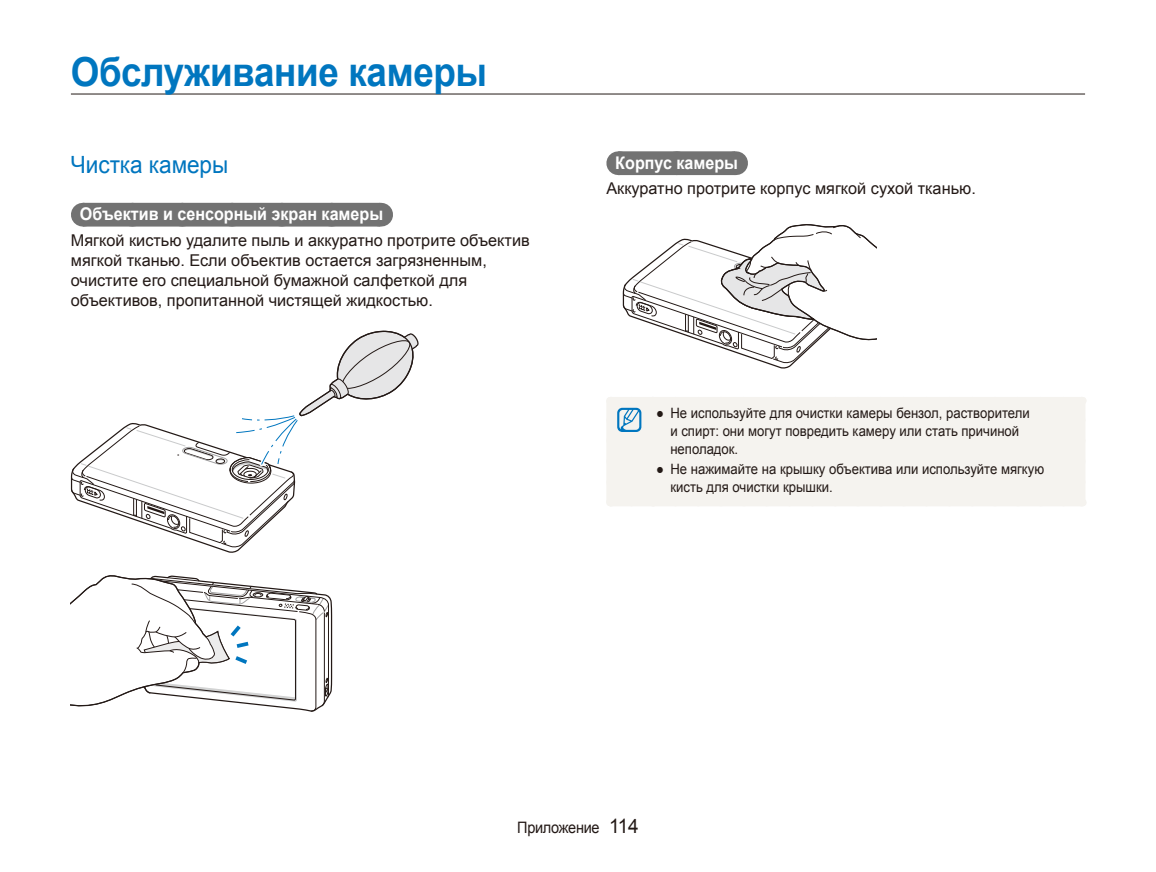
<style>
.page{position:relative;width:1156px;height:872px;background:#fff}
.page>*{position:absolute;margin:0;border:0;box-sizing:border-box;transform-origin:0 0}
.t1{font:700 40px "Arial";letter-spacing:-.01em;color:#0076bf;scale:.92 1}
.t2{font:23.75px "Arial";letter-spacing:-.005em;color:#0076bf;scale:.95 1}
.t3{font:700 17.5px "Arial";color:#fff;scale:.92 1}
.t4{font:16.25px/20px "Arial";color:#231916}
.t5{font:15.75px "Arial";letter-spacing:-.02em;color:#231916;scale:.92 1}
.t6{font:14.25px/18px "Arial";color:#231916;scale:.92 1}
.s1{font-size:20px}
</style>
<div class="page">
<hr style="left:71px;top:94px;width:1013px;height:1px;background:#231916">
<div style="left:618px;top:151px;width:117px;height:24px;background:#727272"></div>
<svg style="left:676px;top:151px;width:29px;height:1px"></svg>
<svg style="left:735px;top:151px;width:1px;height:24px"></svg>
<svg style="left:622px;top:224px;width:254px;height:145px"></svg>
<div style="left:613px;top:404px;width:464px;height:95px;background:#f5f3ef"></div>
<div style="left:610px;top:397px;width:42px;height:7px;background:#f5f3ef"></div>
<div style="left:606px;top:401px;width:7px;height:101px;background:#f5f3ef"></div>
<div style="left:652px;top:397px;width:429px;height:7px;background:#f5f3ef"></div>
<div style="left:1077px;top:401px;width:8px;height:101px;background:#f5f3ef"></div>
<div style="left:610px;top:499px;width:471px;height:7px;background:#f5f3ef"></div>
<svg style="left:606px;top:397px;width:36px;height:85px"></svg>
<div style="left:83px;top:203px;width:297px;height:23px;background:#727272"></div>
<svg style="left:380px;top:203px;width:1px;height:23px"></svg>
<svg style="left:71px;top:330px;width:348px;height:223px"></svg>
<svg style="left:71px;top:575px;width:262px;height:137px"></svg>
<h1 class="t1" style="left:71px;top:50px;width:454px">Обслуживание камеры</h1>
<h2 class="t2" style="left:71px;top:149px;width:167px">Чистка камеры</h2>
<p class="t3" style="left:80px;top:204px;width:331px">Объектив и сенсорный экран камеры</p>
<p class="t4" style="left:71px;top:230px;width:460px">Мягкой кистью удалите пыль и аккуратно протрите объектив мягкой тканью. Если объектив остается загрязненным, очистите его специальной бумажной салфеткой для объективов, пропитанной чистящей жидкостью.</p>
<p class="t3" style="left:615px;top:153px;width:135px">Корпус камеры</p>
<p class="t4" style="left:606px;top:179px;width:371px">Аккуратно протрите корпус мягкой сухой тканью.</p>
<p class="t6" style="left:670px;top:404px;width:392px;text-indent:-14px">● Не используйте для очистки камеры бензол, растворители и спирт: они могут повредить камеру или стать причиной неполадок.</p>
<p class="t6" style="left:670px;top:460px;width:408px;text-indent:-14px">● Не нажимайте на крышку объектива или используйте мягкую кисть для очистки крышки.</p>
<p class="t5" style="left:517px;top:817px;width:133px">Приложение <span class="s1">114</span></p>
</div>
